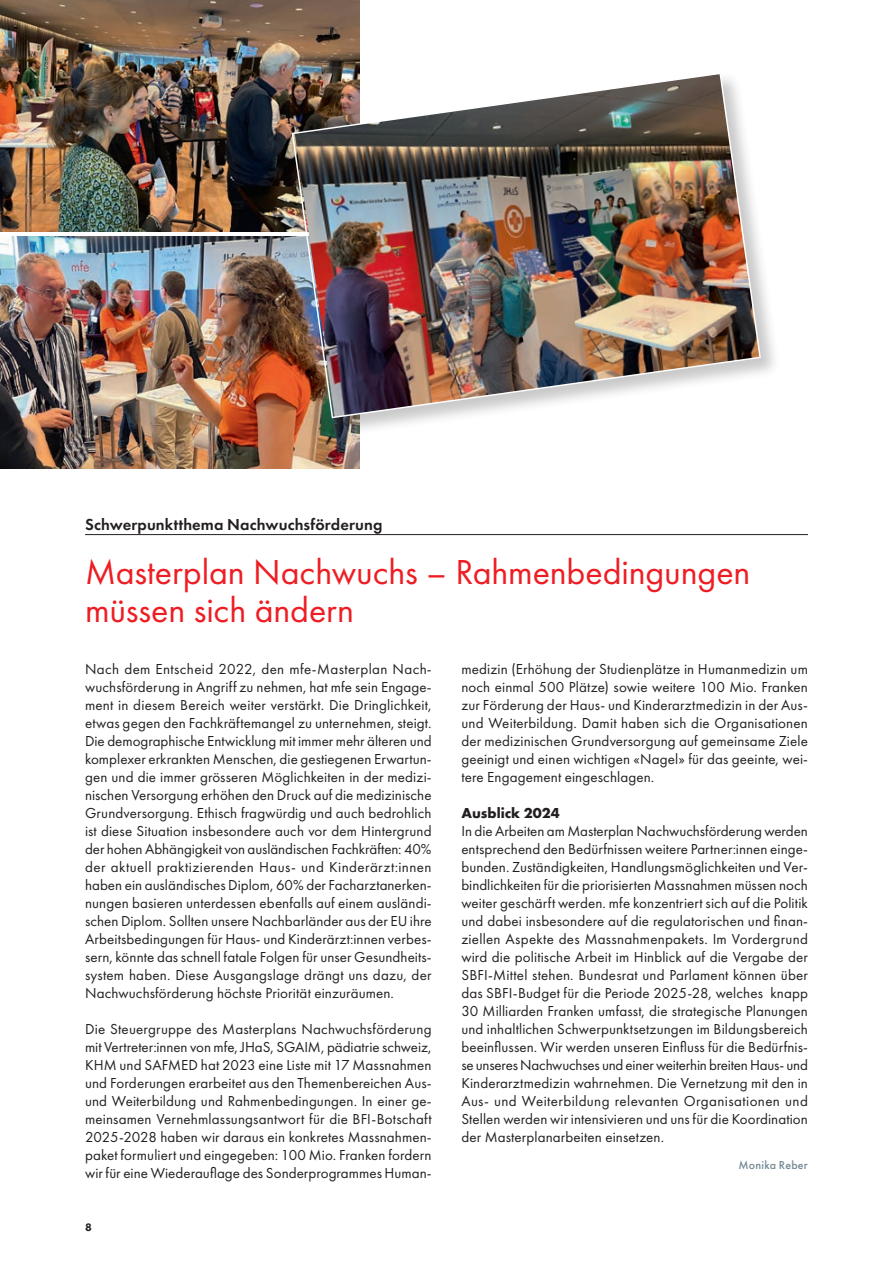
<style>
.page{position:relative;width:893px;height:1263px;background:#fff}
.page>*{position:absolute;margin:0;border:0;box-sizing:border-box;transform-origin:0 0}
.t1{font:36px/37.5px "Futura PT";letter-spacing:-.005em;color:#ee1d23}
.t2{font:600 16.5px "Futura PT";letter-spacing:.005em;color:#231f20}
.t3{font:15px/18px "Futura PT";letter-spacing:.005em;color:#231f20;text-align:justify}
.t4{font:700 15px "Futura PT";color:#231f20}
.t5{font:500 12px "Futura PT";letter-spacing:.02em;color:#738a95}
.t6{font:800 11.25px "Futura PT";color:#231f20}
</style>
<div class="page">
<hr style="left:85px;top:534px;width:723px;height:1px;background:#231f20">
<img style="left:0;top:236px;width:359px;height:232px">
<img style="left:0;top:0;width:359px;height:232px">
<div style="left:291px;top:72px;width:490px;height:366px;background:#231f20;opacity:.24"></div>
<img style="left:291px;top:72px;width:471px;height:347px">
<p class="t2" style="left:85px;top:514px;width:299px">Schwerpunktthema Nachwuchsförderung</p>
<h1 class="t1" style="left:85px;top:553px;width:667px">Masterplan Nachwuchs – Rahmenbedingungen müssen sich ändern</h1>
<p class="t3" style="left:85px;top:660px;width:348px">Nach dem Entscheid 2022, den mfe-Masterplan Nach&shy;wuchsförderung in Angriff zu nehmen, hat mfe sein Engage&shy;ment in diesem Bereich weiter verstärkt. Die Dringlichkeit, etwas gegen den Fachkräftemangel zu unternehmen, steigt.<br>Die demographische Entwicklung mit immer mehr älteren und komplexer erkrankten Menschen, die gestiegenen Erwartun&shy;gen und die immer grösseren Möglichkeiten in der medizi&shy;nischen Versorgung erhöhen den Druck auf die medizinische Grundversorgung. Ethisch fragwürdig und auch bedrohlich ist diese Situation insbesondere auch vor dem Hintergrund der hohen Abhängigkeit von ausländischen Fachkräften: 40% der aktuell praktizierenden Haus- und Kinderärzt:innen haben ein ausländisches Diplom, 60% der Facharztanerken&shy;nungen basieren unterdessen ebenfalls auf einem ausländi&shy;schen Diplom. Sollten unsere Nachbarländer aus der EU ihre Arbeitsbedingungen für Haus- und Kinderärzt:innen verbes&shy;sern, könnte das schnell fatale Folgen für unser Gesundheits&shy;system haben. Diese Ausgangslage drängt uns dazu, der Nachwuchsförderung höchste Priorität einzuräumen.</p>
<p class="t3" style="left:85px;top:1020px;width:348px">Die Steuergruppe des Masterplans Nachwuchsförderung mit Vertreter:innen von mfe, JHaS, SGAIM, pädiatrie schweiz, KHM und SAFMED hat 2023 eine Liste mit 17 Massnahmen und Forderungen erarbeitet aus den Themenbereichen Aus&shy;und Weiterbildung und Rahmenbedingungen. In einer ge&shy;meinsamen Vernehmlassungsantwort für die BFI-Botschaft 2025-2028 haben wir daraus ein konkretes Massnahmen&shy;paket formuliert und eingegeben: 100 Mio. Franken fordern wir für eine Wiederauflage des Sonderprogrammes Human-</p>
<p class="t6" style="left:85px;top:1220px;width:8px">8</p>
<p class="t3" style="left:461px;top:660px;width:348px">medizin (Erhöhung der Studienplätze in Humanmedizin um noch einmal 500 Plätze) sowie weitere 100 Mio. Franken zur Förderung der Haus- und Kinderarztmedizin in der Aus&shy;und Weiterbildung. Damit haben sich die Organisationen der medizinischen Grundversorgung auf gemeinsame Ziele geeinigt und einen wichtigen «Nagel» für das geeinte, wei&shy;tere Engagement eingeschlagen.</p>
<p class="t4" style="left:461px;top:803px;width:100px">Ausblick 2024</p>
<p class="t3" style="left:461px;top:822px;width:348px">In die Arbeiten am Masterplan Nachwuchsförderung werden entsprechend den Bedürfnissen weitere Partner:innen einge&shy;bunden. Zuständigkeiten, Handlungsmöglichkeiten und Ver&shy;bindlichkeiten für die priorisierten Massnahmen müssen noch weiter geschärft werden. mfe konzentriert sich auf die Politik und dabei insbesondere auf die regulatorischen und finan&shy;ziellen Aspekte des Massnahmenpakets. Im Vordergrund wird die politische Arbeit im Hinblick auf die Vergabe der SBFI-Mittel stehen. Bundesrat und Parlament können über das SBFI-Budget für die Periode 2025-28, welches knapp 30 Milliarden Franken umfasst, die strategische Planungen und inhaltlichen Schwerpunktsetzungen im Bildungsbereich beeinflussen. Wir werden unseren Einfluss für die Bedürfnis&shy;se unseres Nachwuchses und einer weiterhin breiten Haus- und Kinderarztmedizin wahrnehmen. Die Vernetzung mit den in Aus- und Weiterbildung relevanten Organisationen und Stellen werden wir intensivieren und uns für die Koordination der Masterplanarbeiten einsetzen.</p>
<p class="t5" style="left:739px;top:1158px;width:71px">Monika Reber</p>
</div>
